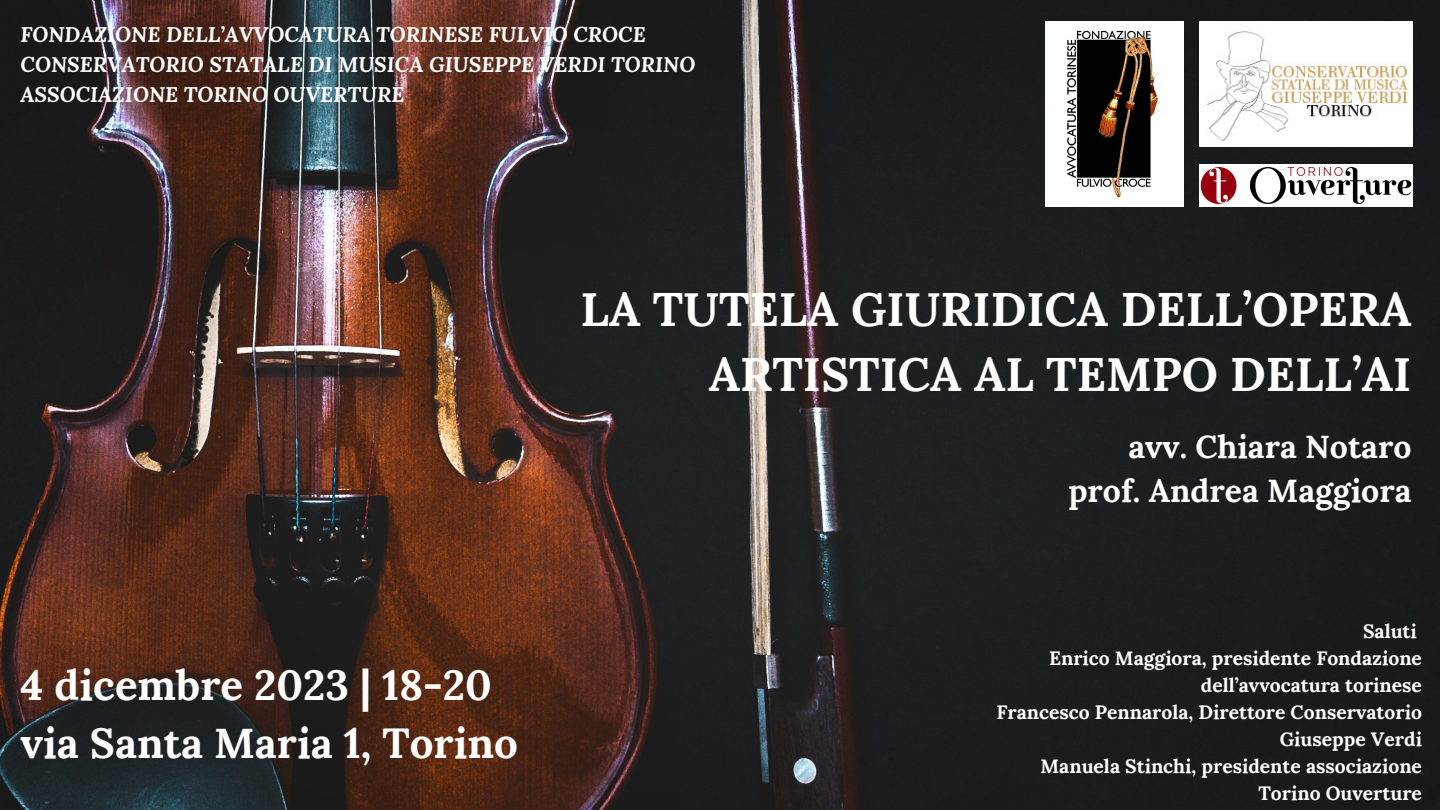
<style>
.page{position:relative;width:1440px;height:810px;background:#fff}
.page>*{position:absolute;margin:0;border:0;box-sizing:border-box;transform-origin:0 0}
.t1{font:700 47px/65.2px "Lora";color:#fefefd;text-align:right}
.t2{font:700 42px "Lora";color:#fefefd}
.t3{font:700 32px "Lora";color:#fefefd}
.t4{font:italic 700 21px "Lora";color:#fefefd}
.t5{font:700 19.3px/27px "Lora";color:#fefefd;text-align:right}
</style>
<div class="page">
<img style="left:0;top:0;width:1440px;height:810px">
<img style="left:1200px;top:22px;width:212px;height:124px">
<img style="left:1200px;top:165px;width:212px;height:41px">
<img style="left:1046px;top:22px;width:138px;height:184px">
<p class="t4" style="left:21px;top:21px;width:627px">FONDAZIONE DELL’AVVOCATURA TORINESE FULVIO CROCE</p>
<p class="t4" style="left:21px;top:51px;width:676px">CONSERVATORIO STATALE DI MUSICA GIUSEPPE VERDI TORINO</p>
<p class="t4" style="left:21px;top:81px;width:385px">ASSOCIAZIONE TORINO OUVERTURE</p>
<p class="t1" style="left:581px;top:276px;width:832px">LA TUTELA GIURIDICA DELL’OPERA<br>ARTISTICA AL TEMPO DELL’AI</p>
<p class="t2" style="left:21px;top:657px;width:473px">4 dicembre 2023 | 18-20</p>
<p class="t2" style="left:21px;top:716px;width:499px">via Santa Maria 1, Torino</p>
<p class="t3" style="left:1129px;top:426px;width:284px">avv. Chiara Notaro</p>
<p class="t3" style="left:1068px;top:470px;width:345px">prof. Andrea Maggiora</p>
<p class="t5" style="left:1363px;top:618px;width:55px">Saluti</p>
<p class="t5" style="left:1049px;top:645px;width:374px">Enrico Maggiora, presidente Fondazione dell’avvocatura torinese</p>
<p class="t5" style="left:996px;top:699px;width:427px">Francesco Pennarola, Direttore Conservatorio<br>Giuseppe Verdi</p>
<p class="t5" style="left:1041px;top:753px;width:383px">Manuela Stinchi, presidente associazione<br>Torino Ouverture</p>
</div>
